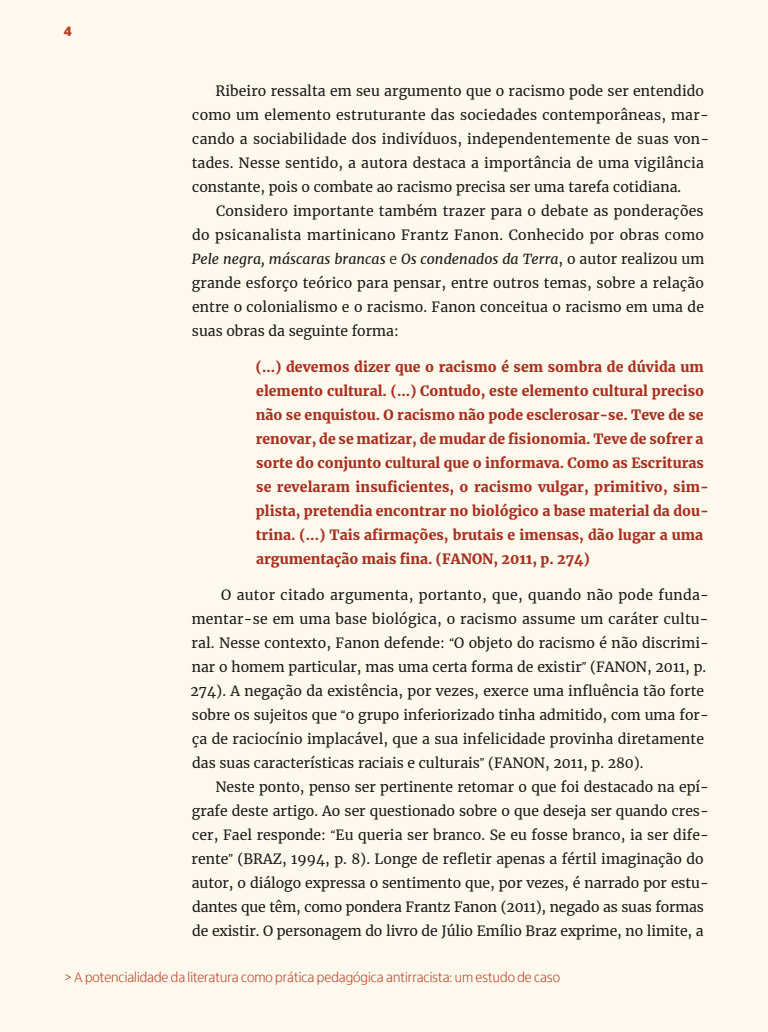
<style>
.page{position:relative;width:768px;height:1032px;background:#fff9ed}
.page>*{position:absolute;margin:0;border:0;box-sizing:border-box;transform-origin:0 0}
.t1{font:14px/24px "Merriweather";letter-spacing:.005em;color:#1a1a1a}
.t2{font:900 14px/24px "Merriweather";color:#a83021}
.t3{font:300 14px "Itau Display";color:#b84226}
.t4{font:900 14px "Itau Display";color:#b84226}
.s1{font-style:italic}
.s2{font-weight:300}
.s3{font-family:"Faustina"}
</style>
<div class="page">
<p class="t4" style="left:64px;top:23px;width:9px">4</p>
<p class="t1" style="left:192px;top:79px;width:519px;text-indent:24px">Ribeiro ressalta em seu argumento que o racismo pode ser entendido como um elemento estruturante das sociedades contemporâneas, mar&shy;cando a sociabilidade dos indivíduos, independentemente de suas von&shy;tades. Nesse sentido, a autora destaca a importância de uma vigilância constante, pois o combate ao racismo precisa ser uma tarefa cotidiana.</p>
<p class="t1" style="left:192px;top:198px;width:514px;text-align:justify;text-indent:24px">Considero importante também trazer para o debate as ponderações do psicanalista martinicano Frantz Fanon. Conhecido por obras como <span class="s1">Pele negra, máscaras brancas</span> <span class="s2">e</span> <span class="s1">Os condenados da Terra</span>, o autor realizou um grande esforço teórico para pensar, entre outros temas, sobre a relação entre o colonialismo e o racismo. Fanon conceitua o racismo em uma de suas obras da seguinte forma:</p>
<p class="t2" style="left:256px;top:354px;width:455px">(...) devemos dizer que o racismo é sem sombra de dúvida um elemento cultural. (...) Contudo, este elemento cultural preciso não se enquistou. O racismo não pode esclerosar-se. Teve de se renovar, de se matizar, de mudar de fisionomia. Teve de sofrer a sorte do conjunto cultural que o informava. Como as Escrituras se revelaram insuficientes, o racismo vulgar, primitivo, sim&shy;plista, pretendia encontrar no biológico a base material da dou&shy;trina. (...) Tais afirmações, brutais e imensas, dão lugar a uma argumentação mais fina. (FANON, 2011, p. 274)</p>
<p class="t1" style="left:190px;top:582px;width:520px;text-indent:31px">O autor citado argumenta, portanto, que, quando não pode funda&shy;mentar-se em uma base biológica, o racismo assume um caráter cultu&shy;ral. Nesse contexto, Fanon defende: <span class="s3">“</span>O objeto do racismo é não discrimi&shy;nar o homem particular, mas uma certa forma de existir<span class="s3">”</span> (FANON, 2011, p.<br>274). A negação da existência, por vezes, exerce uma influência tão forte sobre os sujeitos que <span class="s3">“</span>o grupo inferiorizado tinha admitido, com uma for&shy;ça de raciocínio implacável, que a sua infelicidade provinha diretamente das suas características raciais e culturais<span class="s3">”</span> (FANON, 2011, p. 280).</p>
<p class="t1" style="left:192px;top:774px;width:519px;text-indent:24px">Neste ponto, penso ser pertinente retomar o que foi destacado na epí&shy;grafe deste artigo. Ao ser questionado sobre o que deseja ser quando cres&shy;cer, Fael responde: <span class="s3">“</span>Eu queria ser branco. Se eu fosse branco, ia ser dife&shy;rente<span class="s3">”</span> (BRAZ, 1994, p. 8). Longe de refletir apenas a fértil imaginação do autor, o diálogo expressa o sentimento que, por vezes, é narrado por estu&shy;dantes que têm, como pondera Frantz Fanon (2011), negado as suas formas de existir. O personagem do livro de Júlio Emílio Braz exprime, no limite, a</p>
<p class="t3" style="left:64px;top:970px;width:498px">&gt; A potencialidade da literatura como prática pedagógica antirracista: um estudo de caso</p>
<p class="t3" style="left:74px;top:971px;width:570px">O quilombismo na literatura fricana e afro-brasileira: uma perspectiva identitária na educação escolar</p>
</div>
